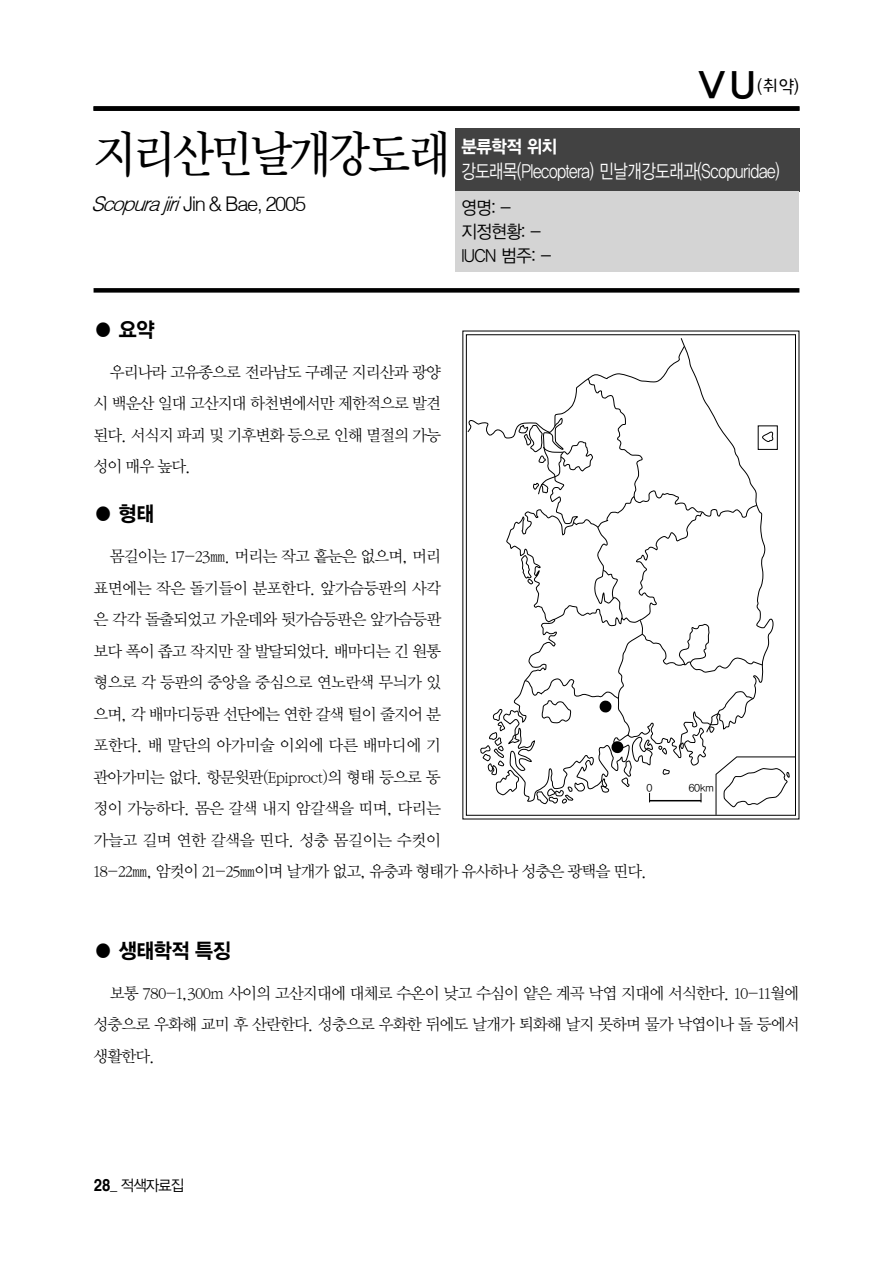
<style>
.page{position:relative;width:893px;height:1263px;background:#fff}
.page>*{position:absolute;margin:0;border:0;box-sizing:border-box;transform-origin:0 0}
.t1{font:52.5px "Sand Tm";letter-spacing:-.06em;color:#000;scale:.89 1}
.t2{font:21px "ks GO150";letter-spacing:-.025em;color:#000;scale:.93 1}
.t3{font:300 20.25px "Helvetica";color:#000}
.t4{font:19.5px "ks GO120";letter-spacing:-.025em;color:#fff;scale:.8 1}
.t5{font:18px/24px "ks GO120";letter-spacing:-.025em;color:#000;scale:.93 1}
.t6{font:18px "ks GO220";color:#000}
.t7{font:18px "ks GO150";letter-spacing:-.025em;color:#fff;scale:.93 1}
.t8{font:16.05px/31.5px "ks J Mj";letter-spacing:-.06em;color:#000;text-align:justify}
.t9{font:15.45px "ks GO120";letter-spacing:-.05em;color:#000;scale:.93 1}
.t10{font:10.5px "ks GO120";color:#000}
.s1{font-style:italic}
.s2{font-family:"ks GO240";font-size:39px}
.s3{font-family:"H Ygtr E"}
.s4{font-family:"Helvetica";font-weight:300}
</style>
<div class="page">
<div style="left:94px;top:288px;width:705px;height:5px;background:#000"></div>
<div style="left:94px;top:106px;width:705px;height:5px;background:#000"></div>
<svg style="left:480px;top:346px;width:315px;height:469px"></svg>
<div style="left:455px;top:128px;width:344px;height:63px;background:#424242"></div>
<div style="left:455px;top:191px;width:344px;height:81px;background:#d4d4d4"></div>
<h1 class="t1" style="left:94px;top:129px;width:402px">지리산민날개강도래</h1>
<p class="t3" style="left:91px;top:191px;width:217px"><span class="s1">Scopurajiri</span>J i n &amp; B a e , 2 0 0 5</p>
<p class="t6" style="left:696px;top:78px;width:105px"><span class="s2">VU</span>(취약)</p>
<p class="t7" style="left:461px;top:138px;width:104px">분류학적 위치</p>
<p class="t4" style="left:461px;top:160px;width:400px">강도래목(Plecoptera) 민날개강도래과( copuridae)</p>
<p class="t5" style="left:461px;top:196px;width:87px">영명: - 지정현황: -<br>IU</p>
<p class="t5" style="left:465px;top:219px;width:16px">IU</p>
<p class="t5" style="left:505px;top:219px;width:38px">범주:</p>
<p class="t5" style="left:501px;top:244px;width:55px">범주: -</p>
<h2 class="t2" style="left:94px;top:318px;width:67px">● 요약</h2>
<p class="t8" style="left:94px;top:353px;width:349px;text-indent:16px">우리나라 고유종으로 전라남도 구례군 지리산과 광양 시 백운산 일대 고산지대 하천변에서만 제한적으로 발견 된다. 서식지 파괴 및 기후변화 등으로 인해 멸절의 가능 성이 매우 높다.</p>
<h2 class="t2" style="left:94px;top:503px;width:67px">● 형태</h2>
<p class="t8" style="left:94px;top:537px;width:555px;text-align:left;text-indent:16px">몸길이는 17-23㎜. 머리는 작고 홑눈은 없으며, 머리<br>표면에는 작은 돌기들이 분포한다. 앞가슴등판의 사각<br>은 각각 돌출되었고 가운데와 뒷가슴등판은 앞가슴등판<br>보다 폭이 좁고 작지만 잘 발달되었다. 배마디는 긴 원통<br>형으로 각 등판의 중앙을 중심으로 연노란색 무늬가 있<br>으며, 각 배마디등판 선단에는 연한 갈색 털이 줄지어 분<br>포한다. 배 말단의 아가미술 이외에 다른 배마디에 기<br>관아가미는 없다. 항문윗판(Epiproct)의 형태 등으로 동<br>정이 가능하다. 몸은 갈색 내지 암갈색을 띠며, 다리는<br>가늘고 길며 연한 갈색을 띤다. 성충 몸길이는 수컷이<br>18-22㎜, 암컷이 21-25㎜이며 날개가 없고, 유충과 형태가 유사하나 성충은 광택을 띤다.</p>
<p class="t10" style="left:646px;top:782px;width:8px">0</p>
<p class="t10" style="left:689px;top:782px;width:26px">60km</p>
<h2 class="t2" style="left:94px;top:939px;width:149px">● 생태학적 특징</h2>
<p class="t8" style="left:94px;top:974px;width:708px;text-indent:16px">보통 780-1,300m 사이의 고산지대에 대체로 수온이 낮고 수심이 얕은 계곡 낙엽 지대에 서식한다. 10-11월에 성충으로 우화해 교미 후 산란한다. 성충으로 우화한 뒤에도 날개가 퇴화해 날지 못하며 물가 낙엽이나 돌 등에서 생활한다.</p>
<p class="t9" style="left:94px;top:1177px;width:99px"><span class="s3">28</span><span class="s4">_</span> 적색자료집</p>
</div>
